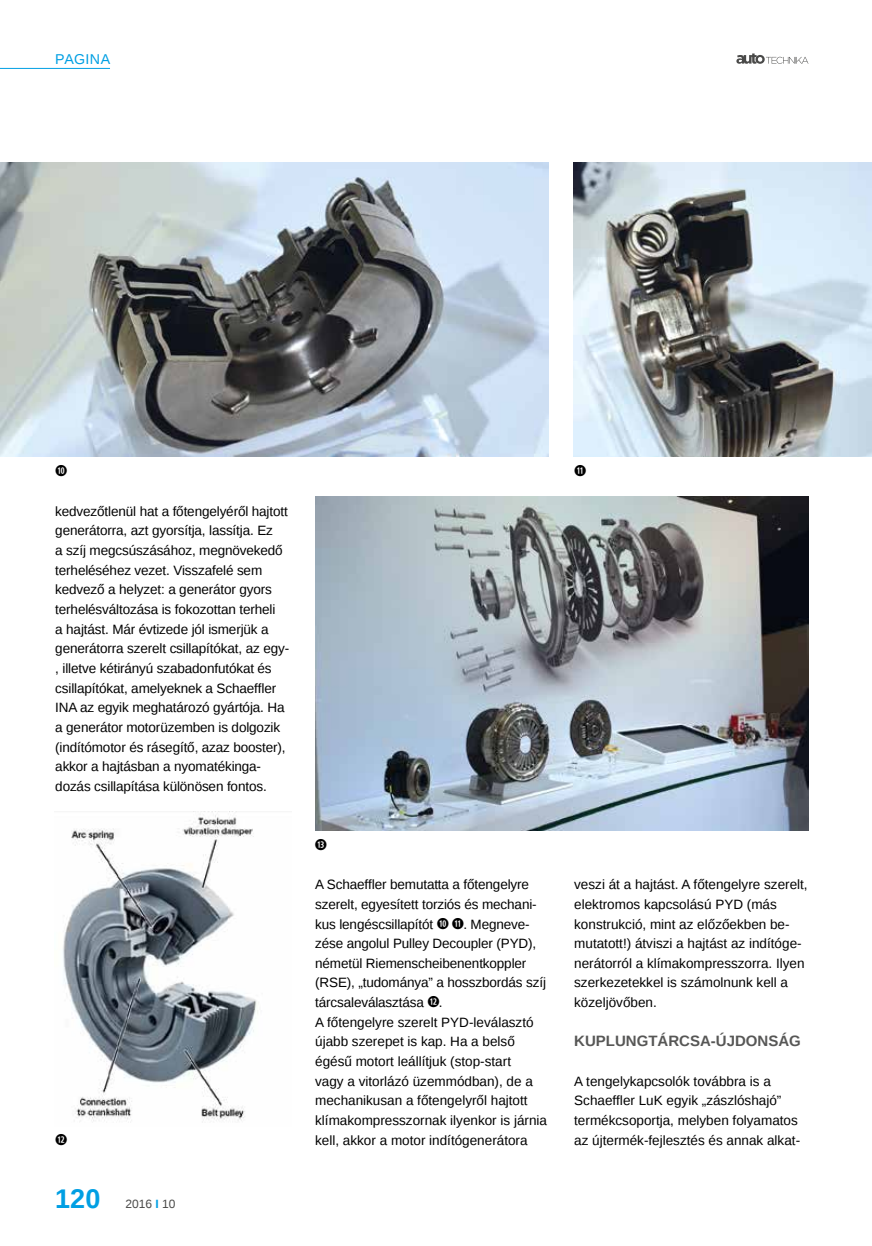
<style>
.page{position:relative;width:872px;height:1246px;background:#fff}
.page>*{position:absolute;margin:0;border:0;box-sizing:border-box;transform-origin:0 0}
.t1{font:700 27px "Liberation Sans";color:#009fe3}
.t2{font:700 15px "Liberation Sans";color:#575756}
.t3{font:15px "Combi Numerals Ltd";color:#000}
.t4{font:14.25px "Liberation Sans";letter-spacing:.025em;color:#009fe3}
.t5{font:13.5px/19.6px "Liberation Sans";letter-spacing:-.01em;color:#000}
.t6{font:12px "Liberation Sans";color:#4a4a49}
.s1{font-weight:700;color:#009fe3}
.s2{font-family:"Combi Numerals Ltd";font-size:15px}
</style>
<div class="page">
<hr style="left:0;top:68px;width:110px;height:1px;background:#009fe3">
<svg style="left:736px;top:53px;width:72px;height:11px"></svg>
<img style="left:0;top:162px;width:549px;height:295px">
<img style="left:574px;top:163px;width:298px;height:294px">
<img style="left:63px;top:812px;width:195px;height:311px">
<img style="left:315px;top:496px;width:493px;height:334px">
<p class="t4" style="left:55px;top:51px;width:57px">PAGINA</p>
<p class="t3" style="left:55px;top:462px;width:14px">➓</p>
<p class="t3" style="left:574px;top:462px;width:14px">⓫</p>
<p class="t5" style="left:55px;top:502px;width:235px">kedvezőtlenül hat a főtengelyéről hajtott generátorra, azt gyorsítja, lassítja. Ez<br>a szíj megcsúszásához, megnövekedő terheléséhez vezet. Visszafelé sem kedvező a helyzet: a generátor gyors terhelésváltozása is fokozottan terheli<br>a hajtást. Már évtizede jól ismerjük a generátorra szerelt csillapítókat, az egy-, illetve kétirányú szabadonfutókat és csillapítókat, amelyeknek a Schaeffler INA az egyik meghatározó gyártója. Ha a generátor motorüzemben is dolgozik (indítómotor és rásegítő, azaz booster), akkor a hajtásban a nyomatékinga&shy;dozás csillapítása különösen fontos.</p>
<p class="t3" style="left:55px;top:1131px;width:14px">⓬</p>
<h1 class="t1" style="left:55px;top:1180px;width:47px">120</h1>
<p class="t6" style="left:125px;top:1197px;width:52px">2016 <span class="s1">I</span> 10</p>
<p class="t3" style="left:315px;top:836px;width:14px">⓭</p>
<p class="t5" style="left:315px;top:875px;width:233px">A Schaeffler bemutatta a főtengelyre szerelt, egyesített torziós és mechani&shy;kus lengéscsillapítót <span class="s2">➓ ⓫</span>. Megneve&shy;zése angolul Pulley Decoupler (PYD), németül Riemenscheibenentkoppler (RSE), „tudománya” a hosszbordás szíj tárcsaleválasztása <span class="s2">⓬</span>.<br>A főtengelyre szerelt PYD-leválasztó újabb szerepet is kap. Ha a belső égésű motort leállítjuk (stop-start<br>vagy a vitorlázó üzemmódban), de a mechanikusan a főtengelyről hajtott klímakompresszornak ilyenkor is járnia kell, akkor a motor indítógenerátora</p>
<p class="t5" style="left:574px;top:875px;width:235px">veszi át a hajtást. A főtengelyre szerelt, elektromos kapcsolású PYD (más konstrukció, mint az előzőekben be&shy;mutatott!) átviszi a hajtást az indítóge&shy;nerátorról a klímakompresszorra. Ilyen szerkezetekkel is számolnunk kell a közeljövőben.</p>
<p class="t2" style="left:574px;top:1031px;width:228px">KUPLUNGTÁRCSA-ÚJDONSÁG</p>
<p class="t5" style="left:574px;top:1072px;width:227px">A tengelykapcsolók továbbra is a Schaeffler LuK egyik „zászlóshajó” termékcsoportja, melyben folyamatos az újtermék-fejlesztés és annak alkat-</p>
</div>
